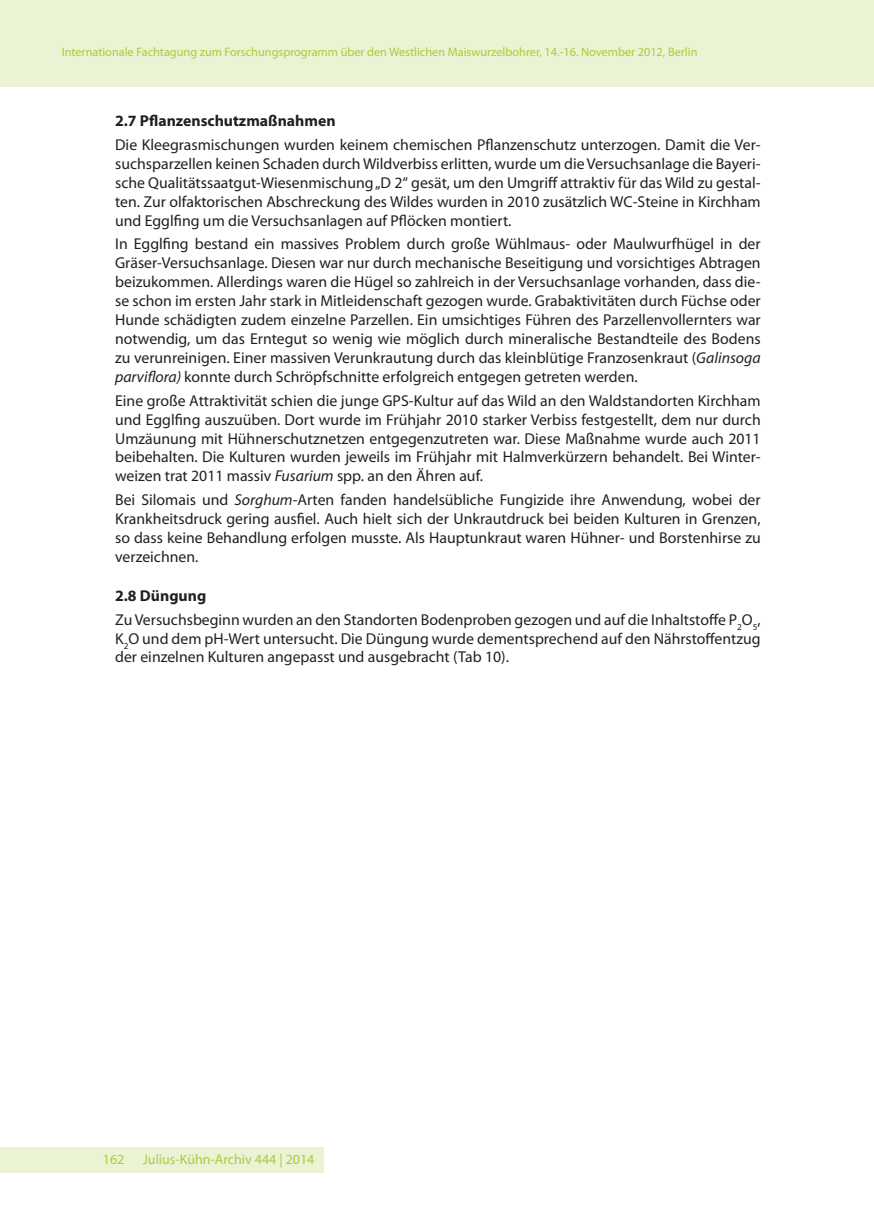
<style>
.page{position:relative;width:874px;height:1221px;background:#fff}
.page>*{position:absolute;margin:0;border:0;box-sizing:border-box;transform-origin:0 0}
.t1{font:15.75px/18.9px "Myriad Pro";color:#231f20;text-align:justify}
.t2{font:14px "Myriad Pro";color:#a6ce39}
.t3{font:12.25px "Myriad Pro";color:#a6ce39}
.s1{font-weight:700}
.s2{font-style:italic}
</style>
<div class="page">
<div style="left:0;top:0;width:873px;height:87px;background:#eaf3d4"></div>
<div style="left:0;top:1147px;width:323px;height:25px;background:#eaf3d4"></div>
<p class="t3" style="left:62px;top:44px;width:637px">Internationale Fachtagung zum Forschungsprogramm über den Westlichen Maiswurzelbohrer, 14.-16. November 2012, Berlin</p>
<p class="t1" style="left:115px;top:108px;width:646px;line-height:24px"><span class="s1">2.7 Pflanzenschutzmaßnahmen<br></span>Die Kleegrasmischungen wurden keinem chemischen Pflanzenschutz unterzogen. Damit die Ver-</p>
<p class="t1" style="left:115px;top:154px;width:646px">suchsparzellen keinen Schaden durch Wildverbiss erlitten, wurde um die Versuchsanlage die Bayeri&shy;sche Qualitätssaatgut-Wiesenmischung „D 2“ gesät, um den Umgriff attraktiv für das Wild zu gestal&shy;ten. Zur olfaktorischen Abschreckung des Wildes wurden in 2010 zusätzlich WC-Steine in Kirchham und Egglfing um die Versuchsanlagen auf Pflöcken montiert.</p>
<p class="t1" style="left:115px;top:234px;width:646px">In Egglfing bestand ein massives Problem durch große Wühlmaus- oder Maulwurfhügel in der Gräser-Versuchsanlage. Diesen war nur durch mechanische Beseitigung und vorsichtiges Abtragen beizukommen. Allerdings waren die Hügel so zahlreich in der Versuchsanlage vorhanden, dass die&shy;se schon im ersten Jahr stark in Mitleidenschaft gezogen wurde. Grabaktivitäten durch Füchse oder Hunde schädigten zudem einzelne Parzellen. Ein umsichtiges Führen des Parzellenvollernters war notwendig, um das Erntegut so wenig wie möglich durch mineralische Bestandteile des Bodens zu verunreinigen. Einer massiven Verunkrautung durch das kleinblütige Franzosenkraut (<span class="s2">Galinsoga parviflora)</span> konnte durch Schröpfschnitte erfolgreich entgegen getreten werden.</p>
<p class="t1" style="left:115px;top:391px;width:646px">Eine große Attraktivität schien die junge GPS-Kultur auf das Wild an den Waldstandorten Kirchham und Egglfing auszuüben. Dort wurde im Frühjahr 2010 starker Verbiss festgestellt, dem nur durch Umzäunung mit Hühnerschutznetzen entgegenzutreten war. Diese Maßnahme wurde auch 2011 beibehalten. Die Kulturen wurden jeweils im Frühjahr mit Halmverkürzern behandelt. Bei Winter&shy;weizen trat 2011 massiv <span class="s2">Fusarium</span> spp. an den Ähren auf.</p>
<p class="t1" style="left:115px;top:490px;width:646px">Bei Silomais und <span class="s2">Sorghum</span>-Arten fanden handelsübliche Fungizide ihre Anwendung, wobei der Krankheitsdruck gering ausfiel. Auch hielt sich der Unkrautdruck bei beiden Kulturen in Grenzen, so dass keine Behandlung erfolgen musste. Als Hauptunkraut waren Hühner- und Borstenhirse zu verzeichnen.</p>
<p class="t1" style="left:115px;top:583px;width:646px;line-height:24px"><span class="s1">2.8 Düngung<br></span>Zu Versuchsbeginn wurden an den Standorten Bodenproben gezogen und auf die Inhaltstoffe P<sub>2</sub>O<sub>5</sub>,</p>
<p class="t1" style="left:115px;top:628px;width:646px">K<sub>2</sub>O und dem pH-Wert untersucht. Die Düngung wurde dementsprechend auf den Nährstoffentzug der einzelnen Kulturen angepasst und ausgebracht (Tab 10).</p>
<p class="t2" style="left:103px;top:1150px;width:23px">162</p>
<p class="t2" style="left:143px;top:1151px;width:173px">Julius-Kühn-Archiv 444 | 2014</p>
</div>
